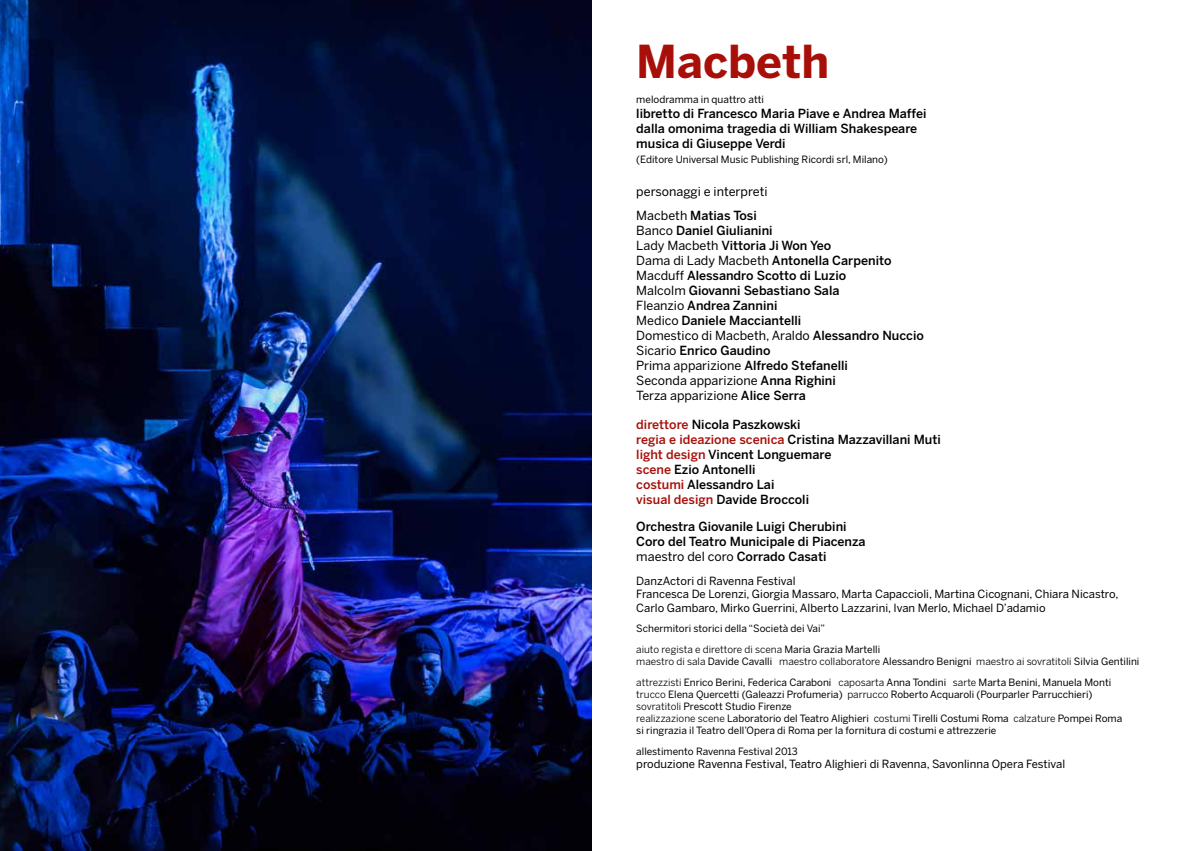
<style>
.page{position:relative;width:1184px;height:851px;background:#fff}
.page>*{position:absolute;margin:0;border:0;box-sizing:border-box;transform-origin:0 0}
.t1{font:700 45px "Benton Sans";color:#a90f09}
.t2{font:500 12.5px/15px "Benton Sans";color:#000}
.t3{font:12.5px/24px "Benton Sans";color:#000}
.t4{font:11.25px/13.5px "Benton Sans";color:#000}
.t5{font:10px/12px "Benton Sans";color:#000}
.s1{font-weight:500}
.s2{font-weight:400}
.s3{color:#a90f09}
.s4{font-style:inherit}
</style>
<div class="page">
<img style="left:0;top:0;width:592px;height:850px">
<h1 class="t1" style="left:636px;top:35px;width:194px">Macbeth</h1>
<p class="t5" style="left:636px;top:93px;width:129px">melodramma in quattro atti</p>
<p class="t2" style="left:636px;top:106px;width:292px">libretto di Francesco Maria Piave e Andrea Maffei dalla omonima tragedia di William Shakespeare musica di Giuseppe Verdi</p>
<p class="t5" style="left:636px;top:153px;width:253px">(Editore Universal Music Publishing Ricordi srl, Milano)</p>
<p class="t3" style="left:636px;top:179px;width:133px">personaggi e interpreti<br>Macbeth <span class="s1">Matias Tosi</span></p>
<p class="t2" style="left:636px;top:223px;width:289px"><span class="s2">Banco</span> Daniel Giulianini<br><span class="s2">Lady Macbeth</span> Vittoria Ji Won Yeo<br><span class="s2">Dama di Lady Macbeth</span> Antonella Carpenito <span class="s2">Macduff</span> Alessandro Scotto di Luzio<br><span class="s2">Malcolm</span> Giovanni Sebastiano Sala<br><span class="s2">Fleanzio</span> Andrea Zannini<br><span class="s2">Medico</span> Daniele Macciantelli<br><span class="s2">Domestico di Macbeth, Araldo</span> Alessandro Nuccio <span class="s2">Sicario</span> Enrico Gaudino<br><span class="s2">Prima apparizione</span> Alfredo Stefanelli<br><span class="s2">Seconda apparizione</span> Anna Righini<br><span class="s2">Terza apparizione</span> Alice Serra</p>
<p class="t2" style="left:636px;top:416px;width:306px"><span class="s3">direttore</span> Nicola Paszkowski<br><span class="s3">regia e ideazione scenica</span> Cristina Mazzavillani Muti <span class="s3">light design</span> Vincent Longuemare<br><span class="s3">scene</span> Ezio Antonelli<br><span class="s3">costumi</span> Alessandro Lai<br><span class="s3">visual design</span> Davide Broccoli</p>
<p class="t2" style="left:636px;top:518px;width:231px">Orchestra Giovanile Luigi Cherubini<br>Coro del Teatro Municipale di Piacenza <span class="s2">maestro del coro</span> Corrado Casati</p>
<p class="t4" style="left:636px;top:574px;width:483px">DanzActori di Ravenna Festival<br>Francesca De Lorenzi, Giorgia Massaro, Marta Capaccioli, Martina Cicognani, Chiara Nicastro,<br>Carlo Gambaro, Mirko Guerrini, Alberto Lazzarini, Ivan Merlo, Michael D’adamio</p>
<p class="t5" style="left:636px;top:617px;width:245px;line-height:21px">Schermitori storici della “Società dei Vai”<br><span class="s4">aiuto regista e direttore di scena</span> Maria Grazia Martelli</p>
<p class="t5" style="left:636px;top:650px;width:504px;line-height:21px"><span class="s4">maestro di sala</span> Davide Cavalli <span class="s4">maestro collaboratore</span> Alessandro Benigni <span class="s4">maestro ai sovratitoli</span> Silvia Gentilini <span class="s4">attrezzisti</span> Enrico Berini, Federica Caraboni <span class="s4">caposarta</span> Anna Tondini <span class="s4">sarte</span> Marta Benini, Manuela Monti</p>
<p class="t5" style="left:636px;top:688px;width:487px"><span class="s4">trucco</span> Elena Quercetti (Galeazzi Profumeria) <span class="s4">parrucco</span> Roberto Acquaroli (Pourparler Parrucchieri) <span class="s4">sovratitoli</span> Prescott Studio Firenze<br><span class="s4">realizzazione scene</span> Laboratorio del Teatro Alighieri <span class="s4">costumi</span> Tirelli Costumi Roma <span class="s4">calzature</span> Pompei Roma si ringrazia il Teatro dell’Opera di Roma per la fornitura di costumi e attrezzerie</p>
<p class="t5" style="left:636px;top:745px;width:163px">allestimento Ravenna Festival 2013</p>
<p class="t4" style="left:636px;top:757px;width:430px">produzione Ravenna Festival, Teatro Alighieri di Ravenna, Savonlinna Opera Festival</p>
</div>
